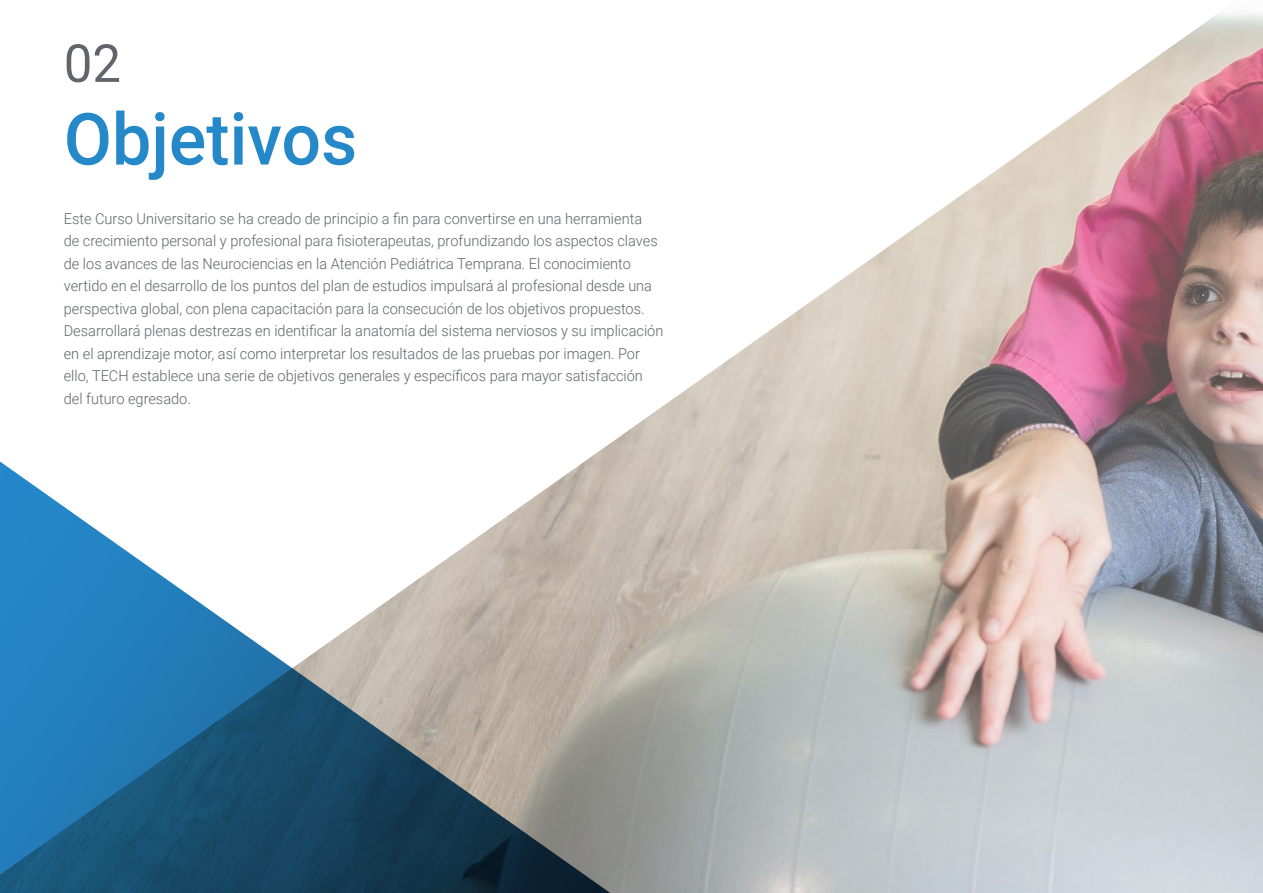
<style>
.page{position:relative;width:1263px;height:893px;background:#fff}
.page>*{position:absolute;margin:0;border:0;box-sizing:border-box;transform-origin:0 0}
.t1{font:500 72px "Roboto";color:#2488c9}
.t2{font:52.5px "Roboto";color:#61646a}
.t3{font:300 15px/22.5px "Roboto";color:#61646a}
</style>
<div class="page">
<img style="left:607px;top:10px;width:656px;height:883px">
<svg style="left:0;top:446px;width:640px;height:447px"></svg>
<h2 class="t2" style="left:64px;top:26px;width:59px">02</h2>
<h1 class="t1" style="left:64px;top:89px;width:295px">Objetivos</h1>
<p class="t3" style="left:64px;top:207px;width:601px">Este Curso Universitario se ha creado de principio a fin para convertirse en una herramienta<br>de crecimiento personal y profesional para fisioterapeutas, profundizando los aspectos claves de los avances de las Neurociencias en la Atención Pediátrica Temprana. El conocimiento vertido en el desarrollo de los puntos del plan de estudios impulsará al profesional desde una perspectiva global, con plena capacitación para la consecución de los objetivos propuestos.<br>Desarrollará plenas destrezas en identificar la anatomía del sistema nerviosos y su implicación en el aprendizaje motor, así como interpretar los resultados de las pruebas por imagen. Por ello, TECH establece una serie de objetivos generales y específicos para mayor satisfacción del futuro egresado.</p>
</div>
